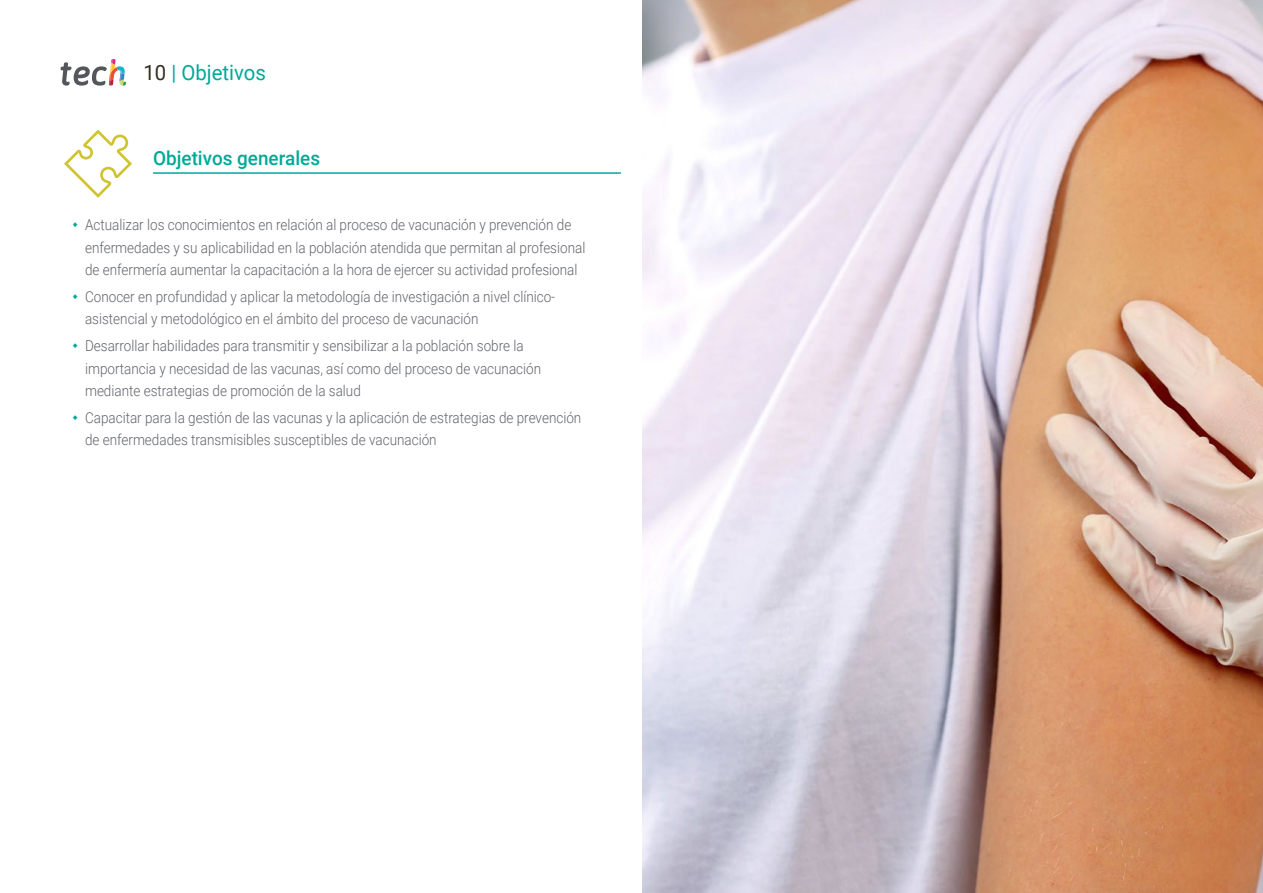
<style>
.page{position:relative;width:1263px;height:893px;background:#fff}
.page>*{position:absolute;margin:0;border:0;box-sizing:border-box;transform-origin:0 0}
.t1{font:21px "Roboto";color:#00a996}
.t2{font:500 19.5px "Roboto";color:#00a996}
.t3{font:300 15px/22.5px "Roboto";color:#61646a;scale:.9 1}
.s1{color:#312e20}
</style>
<div class="page">
<hr style="left:153px;top:173px;width:468px;height:1px;background:#00a996">
<svg style="left:64px;top:130px;width:68px;height:68px"></svg>
<img style="left:642px;top:0;width:621px;height:893px">
<svg style="left:61px;top:59px;width:65px;height:27px"></svg>
<h1 class="t1" style="left:144px;top:57px;width:124px"><span class="s1">10</span> | Objetivos</h1>
<h2 class="t2" style="left:153px;top:144px;width:169px">Objetivos generales</h2>
<p class="t3" style="left:85px;top:213px;width:557px">Actualizar los conocimientos en relación al proceso de vacunación y prevención de enfermedades y su aplicabilidad en la población atendida que permitan al profesional de enfermería aumentar la capacitación a la hora de ejercer su actividad profesional</p>
<p class="t3" style="left:85px;top:285px;width:524px">Conocer en profundidad y aplicar la metodología de investigación a nivel clínico&shy;asistencial y metodológico en el ámbito del proceso de vacunación</p>
<p class="t3" style="left:85px;top:334px;width:508px">Desarrollar habilidades para transmitir y sensibilizar a la población sobre la importancia y necesidad de las vacunas, así como del proceso de vacunación mediante estrategias de promoción de la salud</p>
<p class="t3" style="left:85px;top:406px;width:553px">Capacitar para la gestión de las vacunas y la aplicación de estrategias de prevención de enfermedades transmisibles susceptibles de vacunación</p>
</div>
